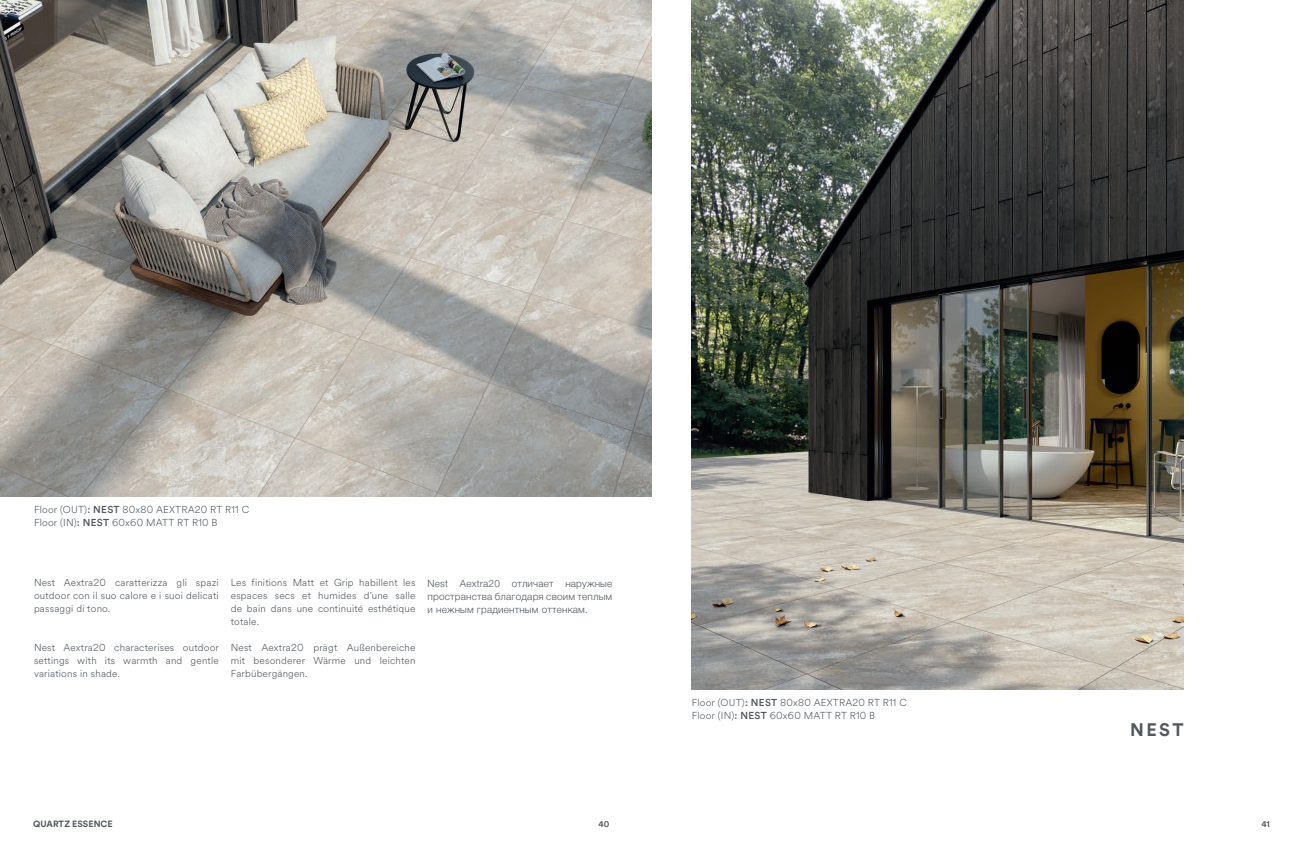
<style>
.page{position:relative;width:1304px;height:851px;background:#fff}
.page>*{position:absolute;margin:0;border:0;box-sizing:border-box;transform-origin:0 0}
.t1{font:700 18px "Circular Std";color:#52585e}
.t2{font:300 10px/13px "Circular Spotify Text";letter-spacing:.02em;color:#52585e;text-align:justify}
.t3{font:300 10px/13px "Helvetica Neue LTCYR";letter-spacing:.02em;color:#52585e;text-align:justify}
.t4{font:700 9px "Circular Std";color:#52585e}
.t5{font:500 9px "Circular Std";color:#52585e}
.s1{font-family:"Circular Std";font-weight:500}
</style>
<div class="page">
<img style="left:0;top:0;width:652px;height:496px">
<img style="left:692px;top:0;width:492px;height:689px">
<p class="t2" style="left:34px;top:503px;width:217px">Floor (OUT)<span class="s1">: NEST</span> 80x80 AEXTRA20 RT R11 C<br>Floor (IN)<span class="s1">: NEST</span> 60x60 MATT RT R10 B</p>
<p class="t2" style="left:34px;top:576px;width:186px">Nest Aextra20 caratterizza gli spazi outdoor con il suo calore e i suoi delicati passaggi di tono.</p>
<p class="t2" style="left:34px;top:641px;width:186px">Nest Aextra20 characterises outdoor settings with its warmth and gentle variations in shade.</p>
<p class="t2" style="left:231px;top:576px;width:186px">Les finitions Matt et Grip habillent les espaces secs et humides d’une salle de bain dans une continuité esthétique totale.</p>
<p class="t2" style="left:231px;top:641px;width:186px">Nest Aextra20 prägt Außenbereiche mit besonderer Wärme und leichten Farbübergängen.</p>
<p class="t3" style="left:428px;top:576px;width:186px">Nest Aextra20 отличает наружные пространства благодаря своим теплым и нежным градиентным оттенкам.</p>
<p class="t2" style="left:692px;top:696px;width:217px">Floor (OUT)<span class="s1">: NEST</span> 80x80 AEXTRA20 RT R11 C<br>Floor (IN)<span class="s1">: NEST</span> 60x60 MATT RT R10 B</p>
<h1 class="t1" style="left:1130px;top:718px;width:55px">NEST</h1>
<p class="t4" style="left:33px;top:818px;width:81px">QUARTZ ESSENCE</p>
<p class="t5" style="left:599px;top:818px;width:12px">40</p>
<p class="t5" style="left:1261px;top:818px;width:10px">41</p>
</div>
